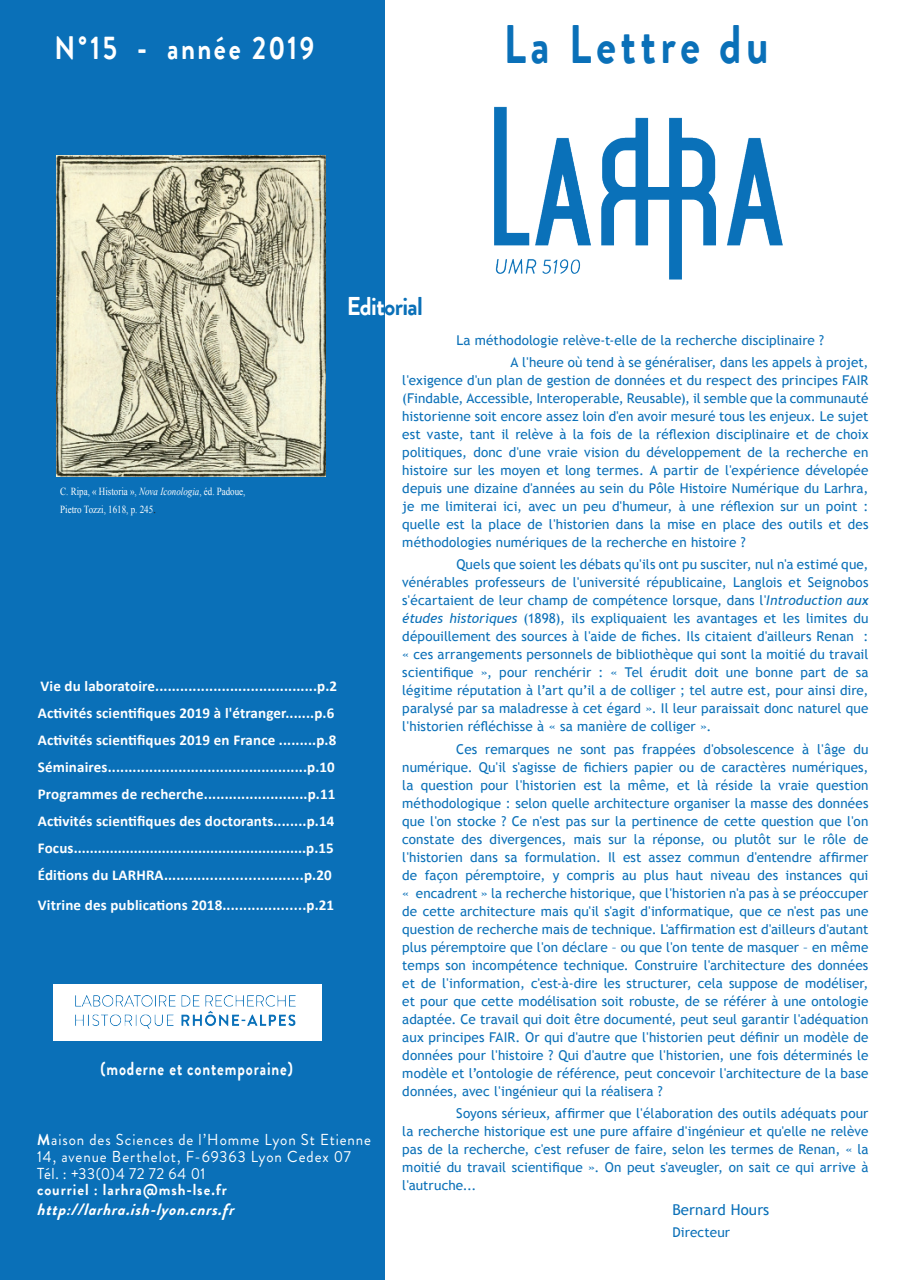
<style>
.page{position:relative;width:910px;height:1280px;background:#fff}
.page>*{position:absolute;margin:0;border:0;box-sizing:border-box;transform-origin:0 0}
.t1{font:700 54px "Brandon Grotesque";letter-spacing:.1em;color:#0a70b8;scale:.83 1}
.t2{font:700 32.4px "Brandon Grotesque";letter-spacing:.09em;color:#fff;scale:.83 1}
.t3{font:700 25.65px "Brandon Grotesque";letter-spacing:-.025em;color:#0a70b8;scale:.93 1}
.t4{font:700 18.75px "Brandon Grotesque";letter-spacing:.06em;color:#fff;scale:.8 1}
.t5{font:italic 700 16.5px "Brandon Grotesque";color:#fff}
.t6{font:15.9px/16.5px "Brandon Grotesque";letter-spacing:.06em;color:#fff;scale:.94 1}
.t7{font:700 15.9px "Brandon Grotesque";letter-spacing:.06em;color:#fff;scale:.94 1}
.t8{font:700 15px/27px "Calibri";letter-spacing:.01em;color:#fff}
.t9{font:15px "Trebuchet MS";letter-spacing:.01em;color:#0a70b8}
.t10{font:13.5px/18px "Trebuchet MS";letter-spacing:.005em;color:#0a70b8;text-align:justify}
.t11{font:10.8px/18px "Times New Roman";color:#fff;scale:.83 1}
.s1{color:#fff}
.s2{font-style:italic}
.s3{font-size:14.4px;color:#231f20}
.s4{font-weight:700}
</style>
<div class="page">
<div style="left:0;top:0;width:385px;height:1280px;background:#0a70b8"></div>
<div style="left:53px;top:984px;width:269px;height:57px;background:#fff"></div>
<img style="left:76px;top:996px;width:219px;height:32px">
<img style="left:494px;top:106px;width:289px;height:174px">
<img style="left:56px;top:156px;width:269px;height:320px">
<h2 class="t2" style="left:54px;top:25px;width:315px">N°15 - année 2019</h2>
<h1 class="t1" style="left:503px;top:6px;width:321px">La Lettre du</h1>
<h3 class="t3" style="left:347px;top:288px;width:84px"><span class="s1">Edit</span>orial</h3>
<p class="t11" style="left:60px;top:482px;width:225px">C. Ripa, « Historia », <span class="s2">Nova Iconologia</span>, éd. Padoue,<br>Pietro Tozzi, 1618, p. 245<span class="s3">.</span></p>
<p class="t8" style="left:38px;top:672px;width:301px">Vie du laboratoire.......................................p.2<br>Activités scientifiques 2019 à l'étranger.......p.6<br>Activités scientifiques 2019 en France .........p.8<br>Séminaires................................................p.10<br>Programmes de recherche.........................p.11<br>Activités scientifiques des doctorants........p.14<br>Focus..........................................................p.15<br>Éditions du LARHRA.................................p.20</p>
<p class="t8" style="left:38px;top:891px;width:298px">Vitrine des publications 2018....................p.21</p>
<h3 class="t4" style="left:101px;top:1055px;width:242px">(moderne et contemporaine)</h3>
<p class="t6" style="left:37px;top:1132px;width:357px"><span class="s4">M</span>aison des Sciences de l’Homme Lyon St Etienne<br>14, avenue Berthelot, F-69363 Lyon Cedex 07<br>Tél. : +33(0)4 72 72 64 01</p>
<p class="t7" style="left:37px;top:1178px;width:203px">courriel : larhra@msh-lse.fr</p>
<p class="t5" style="left:37px;top:1197px;width:202px">http ://larhra.ish-lyon.cnrs.fr</p>
<p class="t10" style="left:510px;top:329px;width:360px;line-height:22.2px;text-indent:-54px">La méthodologie relève-t-elle de la recherche disciplinaire ?<br>A l'heure où tend à se généraliser, dans les appels à projet,</p>
<p class="t10" style="left:402px;top:371px;width:468px">l'exigence d'un plan de gestion de données et du respect des principes FAIR (Findable, Accessible, Interoperable, Reusable), il semble que la communauté historienne soit encore assez loin d'en avoir mesuré tous les enjeux. Le sujet est vaste, tant il relève à la fois de la réflexion disciplinaire et de choix politiques, donc d'une vraie vision du développement de la recherche en histoire sur les moyen et long termes. A partir de l'expérience dévelopée depuis une dizaine d'années au sein du Pôle Histoire Numérique du Larhra, je me limiterai ici, avec un peu d'humeur, à une réflexion sur un point : quelle est la place de l'historien dans la mise en place des outils et des méthodologies numériques de la recherche en histoire ?</p>
<p class="t10" style="left:402px;top:556px;width:468px;text-indent:54px">Quels que soient les débats qu'ils ont pu susciter, nul n'a estimé que, vénérables professeurs de l'université républicaine, Langlois et Seignobos s'écartaient de leur champ de compétence lorsque, dans l'<span class="s2">Introduction aux études historiques</span> (1898), ils expliquaient les avantages et les limites du dépouillement des sources à l'aide de fiches. Ils citaient d'ailleurs Renan : « ces arrangements personnels de bibliothèque qui sont la moitié du travail scientifique », pour renchérir : « Tel érudit doit une bonne part de sa légitime réputation à l’art qu’il a de colliger ; tel autre est, pour ainsi dire, paralysé par sa maladresse à cet égard ». Il leur paraissait donc naturel que l'historien réfléchisse à « sa manière de colliger ».</p>
<p class="t10" style="left:402px;top:740px;width:468px;text-indent:54px">Ces remarques ne sont pas frappées d'obsolescence à l'âge du numérique. Qu'il s'agisse de fichiers papier ou de caractères numériques, la question pour l'historien est la même, et là réside la vraie question méthodologique : selon quelle architecture organiser la masse des données que l'on stocke ? Ce n'est pas sur la pertinence de cette question que l'on constate des divergences, mais sur la réponse, ou plutôt sur le rôle de l'historien dans sa formulation. Il est assez commun d'entendre affirmer de façon péremptoire, y compris au plus haut niveau des instances qui « encadrent » la recherche historique, que l'historien n'a pas à se préoccuper de cette architecture mais qu'il s'agit d'informatique, que ce n'est pas une question de recherche mais de technique. L'affirmation est d'ailleurs d'autant plus péremptoire que l'on déclare – ou que l'on tente de masquer – en même temps son incompétence technique. Construire l'architecture des données et de l'information, c'est-à-dire les structurer, cela suppose de modéliser, et pour que cette modélisation soit robuste, de se référer à une ontologie adaptée. Ce travail qui doit être documenté, peut seul garantir l'adéquation aux principes FAIR. Or qui d'autre que l'historien peut définir un modèle de données pour l'histoire ? Qui d'autre que l'historien, une fois déterminés le modèle et l’ontologie de référence, peut concevoir l'architecture de la base données, avec l'ingénieur qui la réalisera ?</p>
<p class="t10" style="left:402px;top:1104px;width:468px;text-indent:54px">Soyons sérieux, affirmer que l'élaboration des outils adéquats pour la recherche historique est une pure affaire d'ingénieur et qu'elle ne relève pas de la recherche, c'est refuser de faire, selon les termes de Renan, « la moitié du travail scientifique ». On peut s'aveugler, on sait ce qui arrive à l'autruche...</p>
<p class="t9" style="left:672px;top:1201px;width:99px">Bernard Hours</p>
<p class="t10" style="left:672px;top:1224px;width:59px">Directeur</p>
</div>
